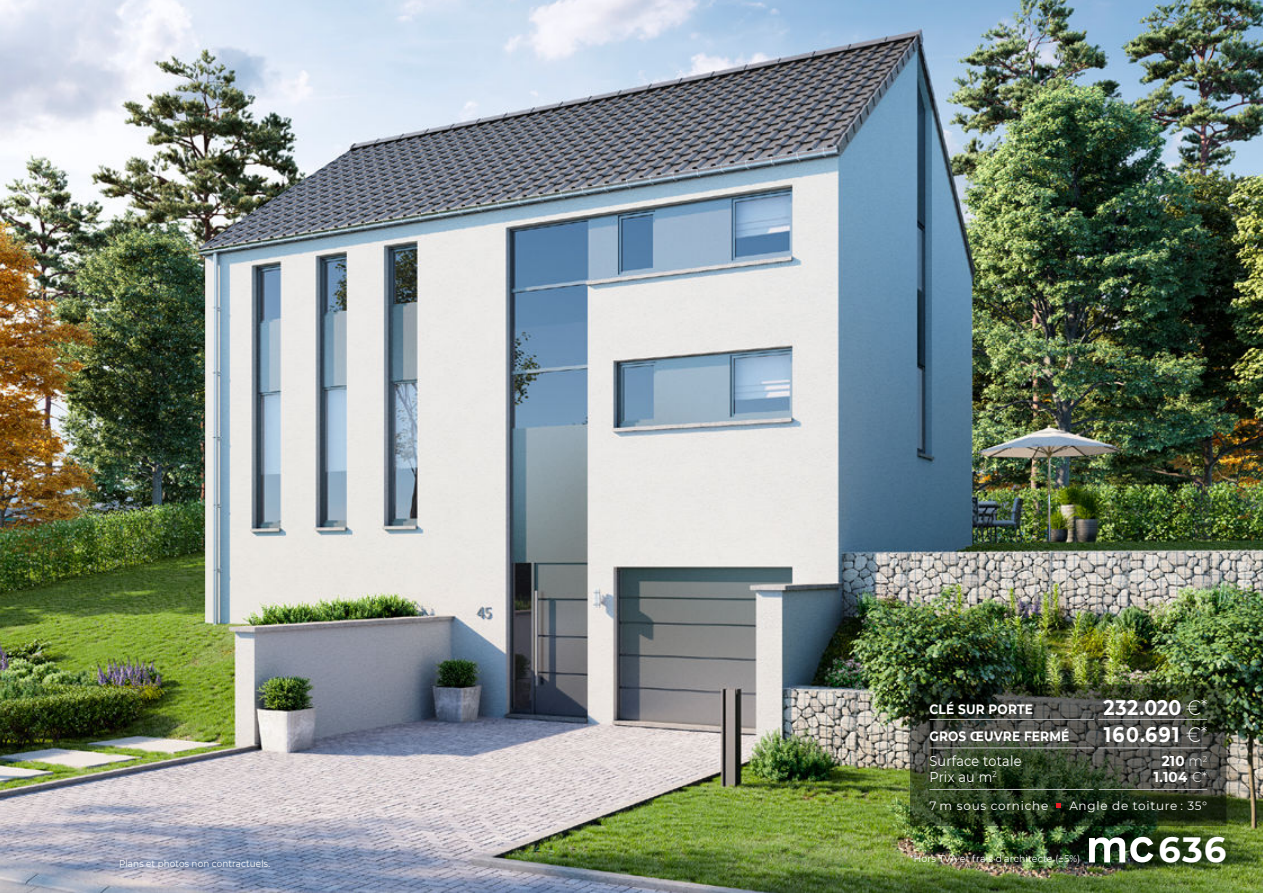
<style>
.page{position:relative;width:1263px;height:893px;background:#fff}
.page>*{position:absolute;margin:0;border:0;box-sizing:border-box;transform-origin:0 0}
.t1{font:700 34.95px "Montserrat";color:#fff}
.t2{font:700 21px/27px "Montserrat";letter-spacing:.05em;color:#fff;scale:.9 1}
.t3{font:14.25px/15.9px "Montserrat";letter-spacing:.02em;color:#fff;scale:.9 1}
.t4{font:700 14.25px/15.9px "Montserrat";letter-spacing:.02em;color:#fff;text-align:center;scale:.95 1}
.t5{font:700 13.5px/27px "Montserrat";letter-spacing:.015em;color:#fff;scale:.9 1}
.t6{font:12px "Montserrat";letter-spacing:.06em;color:#fff}
.t7{font:9.75px "Montserrat";letter-spacing:.015em;color:#fff;scale:.95 1}
.t8{font:9.75px "Montserrat";letter-spacing:.015em;color:#fff;scale:.9 1}
.s1{font-weight:300}
.s2{font-weight:300;font-size:18px}
</style>
<div class="page">
<img style="left:0;top:0;width:1263px;height:893px">
<svg style="left:1089px;top:840px;width:64px;height:22px"></svg>
<div style="left:904px;top:669px;width:345px;height:171px;background:#000;opacity:.16"></div>
<svg style="left:910px;top:684px;width:316px;height:142px"></svg>
<p class="t5" style="left:929px;top:696px;width:157px">CLÉ SUR PORTE<br>GROS ŒUVRE FERMÉ</p>
<p class="t3" style="left:929px;top:754px;width:104px">Surface totale<br>Prix au m<sup>2</sup></p>
<h2 class="t2" style="left:1103px;top:695px;width:117px">232.020 <span class="s1">€</span><span class="s2">*<br></span>160.691 <span class="s1">€</span><span class="s2">*</span></h2>
<p class="t4" style="left:1154px;top:753px;width:58px">210 <span class="s1">m</span><sup>2<br></sup>1.104 <span class="s1">€*</span></p>
<p class="t6" style="left:929px;top:797px;width:120px">7 m sous corniche</p>
<p class="t6" style="left:1069px;top:797px;width:139px">Angle de toiture : 35°</p>
<p class="t8" style="left:119px;top:859px;width:169px">Plans et photos non contractuels.</p>
<p class="t7" style="left:910px;top:855px;width:181px">*Hors TVA et frais d’architecte (±5%)</p>
<h1 class="t1" style="left:1158px;top:825px;width:70px">636</h1>
</div>
